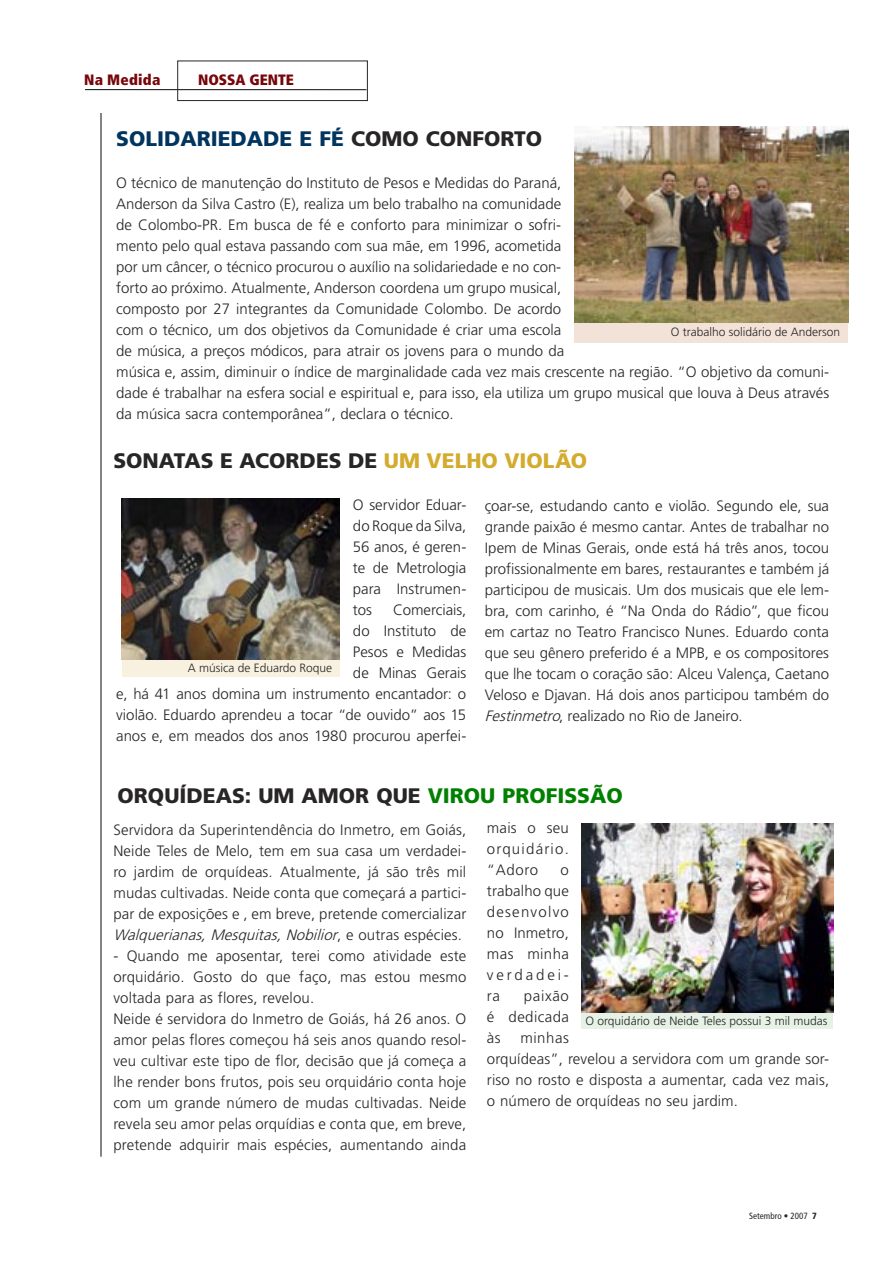
<style>
.page{position:relative;width:893px;height:1263px;background:#fff}
.page>*{position:absolute;margin:0;border:0;box-sizing:border-box;transform-origin:0 0}
.Título_1{font:900 21px "Frutiger";color:#272525}
.t1{font:900 21px "Frutiger";color:#00355f}
.Corpo_de_texto{font:300 15px/21px "Frutiger";color:#272525;text-align:justify}
.t2{font:900 condensed 15px "Frutiger";color:#76070a}
.t3{font:900 condensed 15px "Frutiger";letter-spacing:.02em;color:#76070a}
.t4{font:300 12px "Frutiger";color:#272525}
.t5{font:condensed 9px "Frutiger";color:#272525}
.s1{color:#272525}
.s2{color:#d3ab2d}
.s3{font-style:italic}
.s4{color:#008000}
.s5{font-weight:900}
</style>
<div class="page">
<div style="left:574px;top:321px;width:274px;height:22px;background:#f3e2d8"></div>
<div style="left:582px;top:1012px;width:251px;height:17px;background:#e5f2e5"></div>
<div style="left:122px;top:659px;width:217px;height:17px;background:#f8f1e0"></div>
<img style="left:582px;top:823px;width:251px;height:189px">
<hr style="left:100px;top:113px;width:2px;height:1044px;background:#272525">
<div style="left:177px;top:61px;width:191px;height:40px;border:1px solid #272525"></div>
<hr style="left:85px;top:89px;width:281px;height:1px;background:#272525">
<img style="left:122px;top:498px;width:217px;height:162px">
<img style="left:574px;top:127px;width:274px;height:196px">
<p class="t3" style="left:84px;top:70px;width:78px">Na Medida</p>
<p class="t2" style="left:198px;top:70px;width:97px">NOSSA GENTE</p>
<p class="t1" style="left:116px;top:126px;width:427px">SOLIDARIEDADE E FÉ <span class="s1">COMO CONFORTO</span></p>
<p class="Corpo_de_texto" style="left:116px;top:172px;width:714px;text-align:left">O técnico de manutenção do Instituto de Pesos e Medidas do Paraná,<br>Anderson da Silva Castro (E), realiza um belo trabalho na comunidade<br>de Colombo-PR. Em busca de fé e conforto para minimizar o sofri-<br>mento pelo qual estava passando com sua mãe, em 1996, acometida<br>por um câncer, o técnico procurou o auxílio na solidariedade e no con-<br>forto ao próximo. Atualmente, Anderson coordena um grupo musical,<br>composto por 27 integrantes da Comunidade Colombo. De acordo<br>com o técnico, um dos objetivos da Comunidade é criar uma escola<br>de música, a preços módicos, para atrair os jovens para o mundo da<br>música e, assim, diminuir o índice de marginalidade cada vez mais crescente na região. “O objetivo da comuni&shy;dade é trabalhar na esfera social e espiritual e, para isso, ela utiliza um grupo musical que louva à Deus através da música sacra contemporânea”, declara o técnico.</p>
<p class="t4" style="left:671px;top:325px;width:171px">O trabalho solidário de Anderson</p>
<p class="Título_1" style="left:113px;top:447px;width:475px">SONATAS E ACORDES DE <span class="s2">UM VELHO VIOLÃO</span></p>
<p class="Corpo_de_texto" style="left:485px;top:495px;width:346px">çoar-se, estudando canto e violão. Segundo ele, sua grande paixão é mesmo cantar. Antes de trabalhar no Ipem de Minas Gerais, onde está há três anos, tocou profissionalmente em bares, restaurantes e também já participou de musicais. Um dos musicais que ele lem&shy;bra, com carinho, é “Na Onda do Rádio”, que ficou em cartaz no Teatro Francisco Nunes. Eduardo conta que seu gênero preferido é a MPB, e os compositores que lhe tocam o coração são: Alceu Valença, Caetano Veloso e Djavan. Há dois anos participou também do <span class="s3">Festinmetro</span>, realizado no Rio de Janeiro.</p>
<p class="Corpo_de_texto" style="left:353px;top:495px;width:115px">O servidor Eduar&shy;do Roque da Silva, 56 anos, é geren&shy;te de Metrologia para Instrumen&shy;tos</p>
<p class="Corpo_de_texto" style="left:116px;top:600px;width:352px;text-align:right">Comerciais,<br>do Instituto de<br>Pesos e Medidas<br>de Minas Gerais<br>e, há 41 anos domina um instrumento encantador: o violão. Eduardo aprendeu a tocar “de ouvido” aos 15 anos e, em meados dos anos 1980 procurou aperfei-</p>
<p class="t4" style="left:188px;top:661px;width:146px">A música de Eduardo Roque</p>
<p class="Título_1" style="left:118px;top:782px;width:507px">ORQUÍDEAS: UM AMOR QUE <span class="s4">VIROU PROFISSÃO</span></p>
<p class="Corpo_de_texto" style="left:113px;top:819px;width:354px">Servidora da Superintendência do Inmetro, em Goiás, Neide Teles de Melo, tem em sua casa um verdadei&shy;ro jardim de orquídeas. Atualmente, já são três mil mudas cultivadas. Neide conta que começará a partici&shy;par de exposições e , em breve, pretende comercializar <span class="s3">Walquerianas,Mesquitas,Nobilior</span>, e o u t r a s e s p é c i e s .</p>
<p class="Corpo_de_texto" style="left:113px;top:945px;width:354px">- Quando me aposentar, terei como atividade este orquidário. Gosto do que faço, mas estou mesmo voltada para as flores, revelou.</p>
<p class="Corpo_de_texto" style="left:113px;top:1008px;width:354px">Neide é servidora do Inmetro de Goiás, há 26 anos. O amor pelas flores começou há seis anos quando resol&shy;veu cultivar este tipo de flor, decisão que já começa a lhe render bons frutos, pois seu orquidário conta hoje com um grande número de mudas cultivadas. Neide revela seu amor pelas orquídias e conta que, em breve, pretende adquirir mais espécies, aumentando ainda</p>
<p class="Corpo_de_texto" style="left:487px;top:817px;width:84px">mais o seu orquidário. “Adoro</p>
<p class="Corpo_de_texto" style="left:487px;top:859px;width:84px;text-indent:74px">o trabalho que desenvolvo no Inmetro, mas minha verdadei&shy;ra</p>
<p class="Corpo_de_texto" style="left:487px;top:985px;width:84px;text-indent:37px">paixão é dedicada às</p>
<p class="t4" style="left:585px;top:1014px;width:243px">O orquidário de Neide Teles possui 3 mil mudas</p>
<p class="Corpo_de_texto" style="left:487px;top:1027px;width:344px;text-align:left;text-indent:33px">minhas<br>orquídeas”, revelou a servidora com um grande sor&shy;riso no rosto e disposta a aumentar, cada vez mais, o número de orquídeas no seu jardim.</p>
<p class="t5" style="left:749px;top:1210px;width:69px">Setembro • 2007 <span class="s5">7</span></p>
</div>
